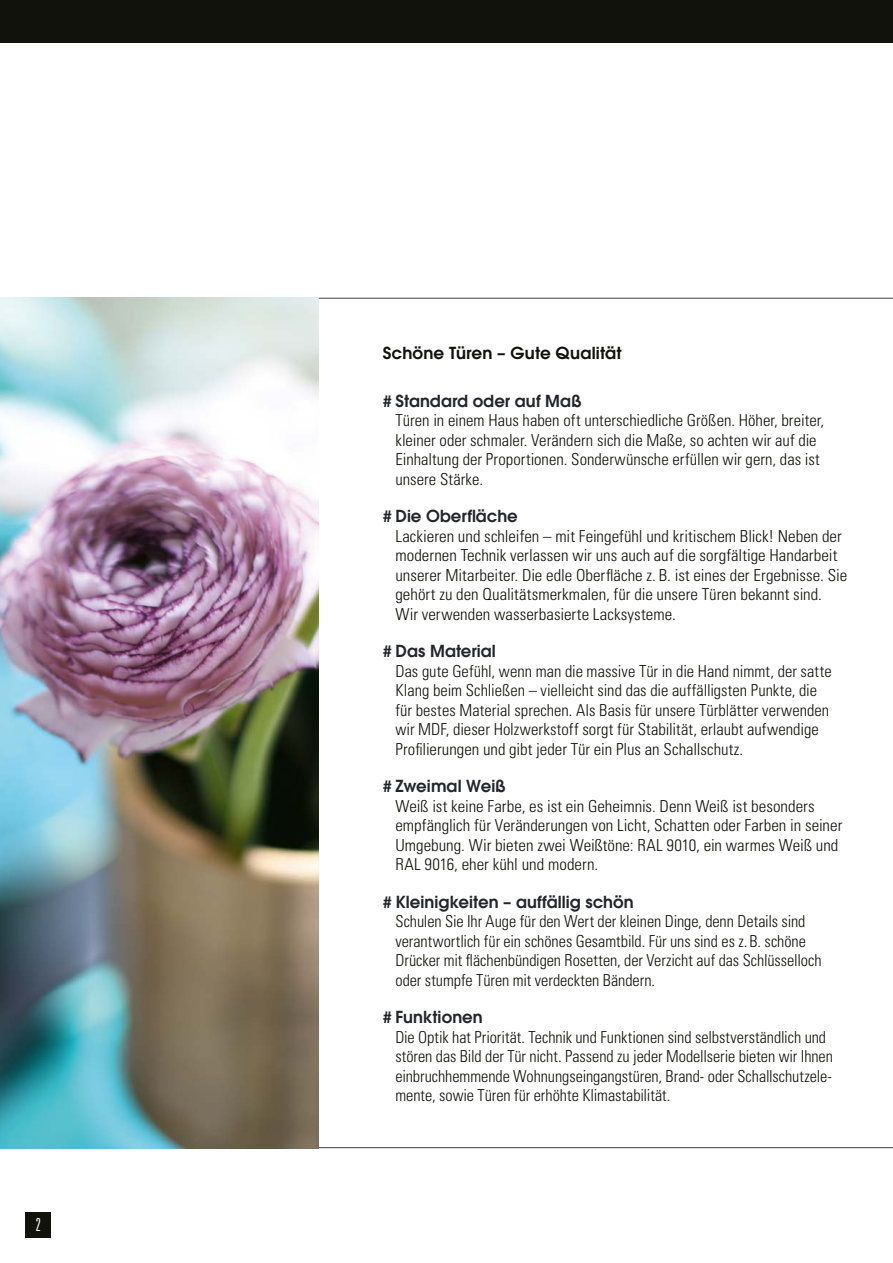
<style>
.page{position:relative;width:893px;height:1263px;background:#fff}
.page>*{position:absolute;margin:0;border:0;box-sizing:border-box;transform-origin:0 0}
.t1{font:300 ultra-condensed 18px "Univers";color:#fff}
.t2{font:300 condensed 16.5px/19.5px "Univers LT Std";color:#12120d}
.t3{font:600 16.5px "ITC Avant Garde W1 G";letter-spacing:.005em;color:#22262b}
.t4{font:600 16.5px "ITC Avant Garde W1 G";letter-spacing:.01em;color:#12120d}
</style>
<div class="page">
<img style="left:0;top:298px;width:319px;height:850px">
<div style="left:0;top:0;width:893px;height:43px;background:#12120d"></div>
<div style="left:26px;top:1212px;width:25px;height:26px;background:#12120d"></div>
<hr style="left:319px;top:298px;width:574px;height:1px;background:#555756">
<hr style="left:319px;top:1147px;width:574px;height:1px;background:#555756">
<p class="t1" style="left:36px;top:1214px;width:6px">2</p>
<p class="t4" style="left:383px;top:342px;width:240px">Schöne Türen – Gute Qualität</p>
<p class="t3" style="left:383px;top:390px;width:200px"># Standard oder auf Maß</p>
<p class="t2" style="left:395px;top:411px;width:430px">Türen in einem Haus haben oft unterschiedliche Größen. Höher, breiter, kleiner oder schmaler. Verändern sich die Maße, so achten wir auf die Einhaltung der Proportionen. Sonderwünsche erfüllen wir gern, das ist unsere Stärke.</p>
<p class="t3" style="left:383px;top:505px;width:137px"># Die Oberfläche</p>
<p class="t2" style="left:395px;top:526px;width:453px">Lackieren und schleifen – mit Feingefühl und kritischem Blick! Neben der modernen Technik verlassen wir uns auch auf die sorgfältige Handarbeit unserer Mitarbeiter. Die edle Oberfläche z. B. ist eines der Ergebnisse. Sie gehört zu den Qualitätsmerkmalen, für die unsere Türen bekannt sind.<br>Wir verwenden wasserbasierte Lacksysteme.</p>
<p class="t3" style="left:383px;top:640px;width:115px"># Das Material</p>
<p class="t2" style="left:395px;top:661px;width:438px">Das gute Gefühl, wenn man die massive Tür in die Hand nimmt, der satte Klang beim Schließen – vielleicht sind das die auffälligsten Punkte, die für bestes Material sprechen. Als Basis für unsere Türblätter verwenden wir MDF, dieser Holzwerkstoff sorgt für Stabilität, erlaubt aufwendige Profilierungen und gibt jeder Tür ein Plus an Schallschutz.</p>
<p class="t3" style="left:383px;top:775px;width:124px"># Zweimal Weiß</p>
<p class="t2" style="left:395px;top:796px;width:448px">Weiß ist keine Farbe, es ist ein Geheimnis. Denn Weiß ist besonders empfänglich für Veränderungen von Licht, Schatten oder Farben in seiner Umgebung. Wir bieten zwei Weißtöne: RAL 9010, ein warmes Weiß und RAL 9016, eher kühl und modern.</p>
<p class="t3" style="left:383px;top:891px;width:253px"># Kleinigkeiten – auffällig schön</p>
<p class="t2" style="left:395px;top:912px;width:428px">Schulen Sie Ihr Auge für den Wert der kleinen Dinge, denn Details sind verantwortlich für ein schönes Gesamtbild. Für uns sind es z. B. schöne Drücker mit flächenbündigen Rosetten, der Verzicht auf das Schlüsselloch oder stumpfe Türen mit verdeckten Bändern.</p>
<p class="t3" style="left:383px;top:1006px;width:102px"># Funktionen</p>
<p class="t2" style="left:395px;top:1027px;width:439px">Die Optik hat Priorität. Technik und Funktionen sind selbstverständlich und stören das Bild der Tür nicht. Passend zu jeder Modellserie bieten wir Ihnen einbruchhemmende Wohnungseingangstüren, Brand- oder Schallschutzele&shy;mente, sowie Türen für erhöhte Klimastabilität.</p>
</div>
